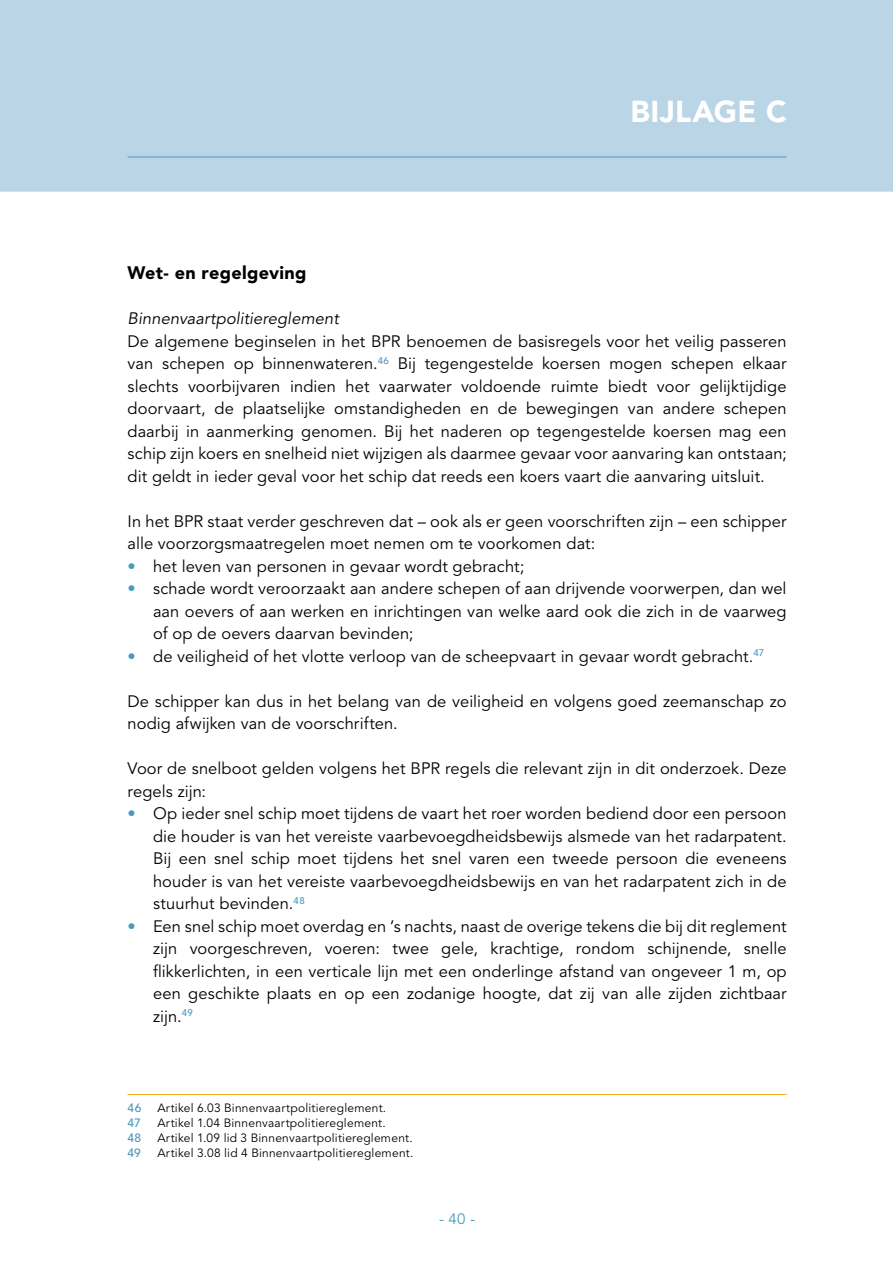
<style>
.page{position:relative;width:893px;height:1263px;background:#fff}
.page>*{position:absolute;margin:0;border:0;box-sizing:border-box;transform-origin:0 0}
.Hoofdstuk_kop_-nr{font:900 30px "Avenir LT Std";letter-spacing:.01em;color:#fff}
.Paragraaf_Kop_-nr_zo{font:900 18px "Avenir LT Std";letter-spacing:.02em;color:#000}
.Bodytekst{font:16.5px/22.5px "Avenir LT Std";letter-spacing:.005em;color:#000;text-align:justify}
.Sub-subparagraaf_Kop{font:italic 16.5px "Avenir LT Std";letter-spacing:.005em;color:#000}
.t1{font:15px "Avenir LT Std";color:#499abb}
.Voetnoot{font:12px "Avenir LT Std";letter-spacing:.02em;color:#000}
.Voetnoot-2{font:500 12px "Avenir LT Std";letter-spacing:.02em;color:#499abb}
.s1{font-weight:900;color:#499abb}
</style>
<div class="page">
<div style="left:0;top:0;width:893px;height:192px;background:#bad5e6"></div>
<hr style="left:128px;top:157px;width:659px;height:1px;background:#499abb">
<hr style="left:128px;top:1094px;width:659px;height:1px;background:#f9b122">
<p class="Hoofdstuk_kop_-nr" style="left:630px;top:93px;width:158px">BIJLAGE C</p>
<h3 class="Paragraaf_Kop_-nr_zo" style="left:128px;top:262px;width:181px">Wet- en regelgeving</h3>
<p class="Sub-subparagraaf_Kop" style="left:128px;top:309px;width:213px">Binnenvaartpolitiereglement</p>
<p class="Bodytekst" style="left:128px;top:330px;width:661px">De algemene beginselen in het BPR benoemen de basisregels voor het veilig passeren van schepen op binnenwateren.<sup>46</sup> Bij tegengestelde koersen mogen schepen elkaar slechts voorbijvaren indien het vaarwater voldoende ruimte biedt voor gelijktijdige doorvaart, de plaatselijke omstandigheden en de bewegingen van andere schepen daarbij in aanmerking genomen. Bij het naderen op tegengestelde koersen mag een schip zijn koers en snelheid niet wijzigen als daarmee gevaar voor aanvaring kan ontstaan; dit geldt in ieder geval voor het schip dat reeds een koers vaart die aanvaring uitsluit.</p>
<p class="Bodytekst" style="left:128px;top:510px;width:661px">In het BPR staat verder geschreven dat – ook als er geen voorschriften zijn – een schipper alle voorzorgsmaatregelen moet nemen om te voorkomen dat:</p>
<p class="Bodytekst" style="left:128px;top:555px;width:398px"><span class="s1">•</span> het leven van personen in gevaar wordt gebracht;</p>
<p class="Bodytekst" style="left:153px;top:578px;width:635px;text-indent:-26px"><span class="s1">•</span> schade wordt veroorzaakt aan andere schepen of aan drijvende voorwerpen, dan wel aan oevers of aan werken en inrichtingen van welke aard ook die zich in de vaarweg of op de oevers daarvan bevinden;</p>
<p class="Bodytekst" style="left:128px;top:645px;width:638px"><span class="s1">•</span> de veiligheid of het vlotte verloop van de scheepvaart in gevaar wordt gebracht.<sup>47</sup></p>
<p class="Bodytekst" style="left:128px;top:690px;width:661px">De schipper kan dus in het belang van de veiligheid en volgens goed zeemanschap zo nodig afwijken van de voorschriften.</p>
<p class="Bodytekst" style="left:128px;top:758px;width:661px">Voor de snelboot gelden volgens het BPR regels die relevant zijn in dit onderzoek. Deze regels zijn:</p>
<p class="Bodytekst" style="left:153px;top:803px;width:635px;text-indent:-26px"><span class="s1">•</span> Op ieder snel schip moet tijdens de vaart het roer worden bediend door een persoon die houder is van het vereiste vaarbevoegdheidsbewijs alsmede van het radarpatent.<br>Bij een snel schip moet tijdens het snel varen een tweede persoon die eveneens houder is van het vereiste vaarbevoegdheidsbewijs en van het radarpatent zich in de stuurhut bevinden.<sup>48</sup></p>
<p class="Bodytekst" style="left:153px;top:915px;width:635px;text-indent:-26px"><span class="s1">•</span> Een snel schip moet overdag en ’s nachts, naast de overige tekens die bij dit reglement zijn voorgeschreven, voeren: twee gele, krachtige, rondom schijnende, snelle flikkerlichten, in een verticale lijn met een onderlinge afstand van ongeveer 1 m, op een geschikte plaats en op een zodanige hoogte, dat zij van alle zijden zichtbaar zijn.<sup>49</sup></p>
<p class="Voetnoot-2" style="left:128px;top:1100px;width:15px">46</p>
<p class="Voetnoot" style="left:157px;top:1100px;width:230px">Artikel 6.03 Binnenvaartpolitiereglement.</p>
<p class="Voetnoot-2" style="left:128px;top:1115px;width:15px">47</p>
<p class="Voetnoot" style="left:157px;top:1115px;width:230px">Artikel 1.04 Binnenvaartpolitiereglement.</p>
<p class="Voetnoot-2" style="left:128px;top:1130px;width:15px">48</p>
<p class="Voetnoot" style="left:157px;top:1130px;width:257px">Artikel 1.09 lid 3 Binnenvaartpolitiereglement.</p>
<p class="Voetnoot-2" style="left:128px;top:1145px;width:15px">49</p>
<p class="Voetnoot" style="left:157px;top:1145px;width:258px">Artikel 3.08 lid 4 Binnenvaartpolitiereglement.</p>
<p class="t1" style="left:439px;top:1210px;width:37px">- 40 -</p>
</div>
